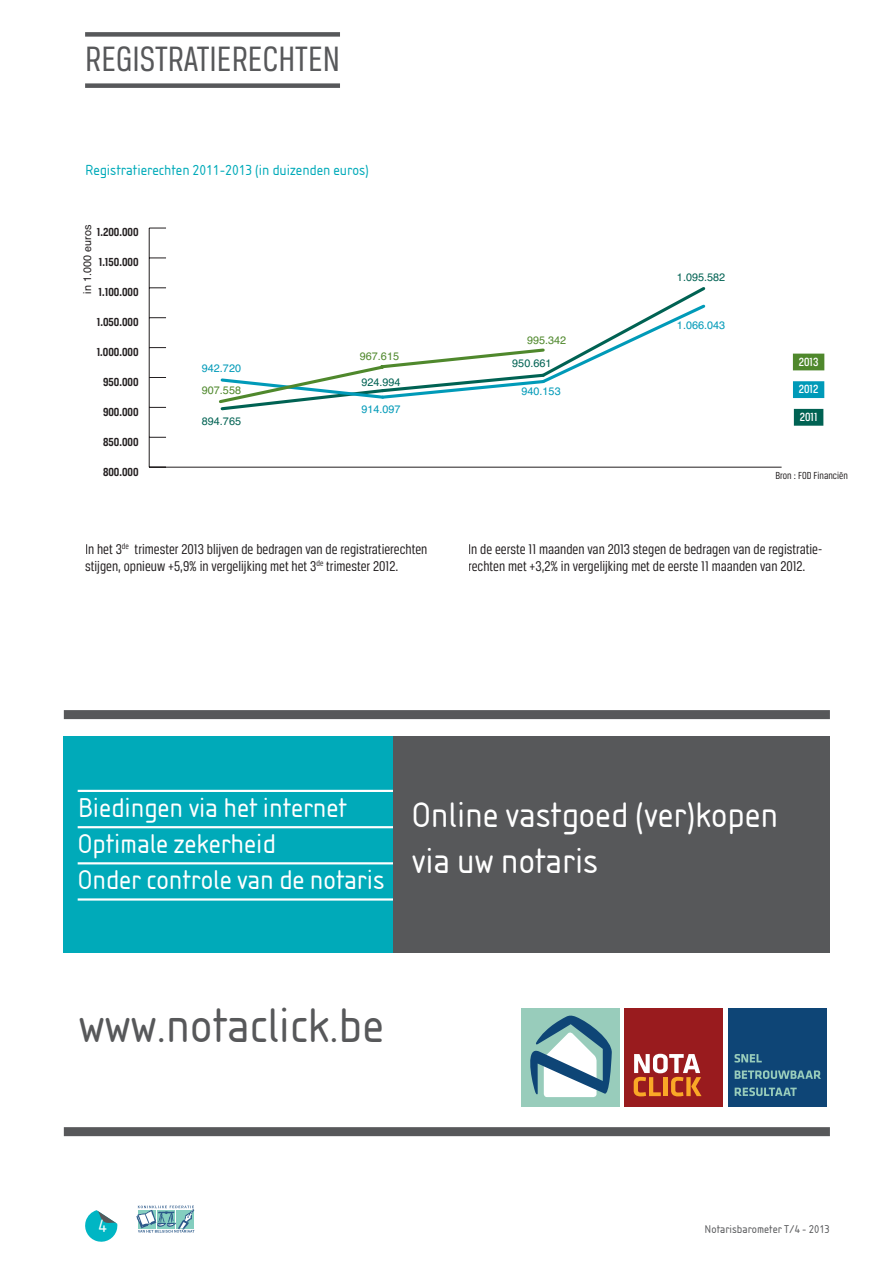
<style>
.page{position:relative;width:881px;height:1263px;background:#fff}
.page>*{position:absolute;margin:0;border:0;box-sizing:border-box;transform-origin:0 0}
.t1{font:45px "Isonorm SB";color:#57585a}
.t2{font:37.5px "Breuer Condensed";color:#57585a}
.t3{font:32.85px/45.6px "Isonorm SB";color:#fff}
.t4{font:25.2px/36.2px "Isonorm SB";color:#fff}
.t5{font:16.65px "Isonorm SB";color:#fff}
.t6{font:15px/16.5px "Breuer Condensed";color:#231f20}
.t7{font:13.5px "Isonorm SB";color:#00aab9}
.t8{font:500 12.6px/27.6px "Breuer Condensed";color:#fff;text-align:justify}
.t9{font:700 12.45px "Breuer Condensed";color:#231f20}
.t10{font:700 10.8px "Corporate S";color:#009ab8}
.t11{font:700 10.8px "Corporate S";color:#006253}
.t12{font:700 10.8px "Corporate S";color:#4f882c}
.t13{font:10.8px "Breuer Condensed";color:#231f20}
.t14{font:300 10.8px "Corporate S";color:#231f20}
.t15{font:10.5px "Isonorm SB";color:#57585a}
</style>
<div class="page">
<svg style="left:85px;top:1210px;width:32px;height:32px"></svg>
<hr style="left:149px;top:228px;width:1px;height:239px;background:#231f20">
<hr style="left:149px;top:467px;width:632px;height:1px;background:#231f20">
<svg style="left:150px;top:437px;width:16px;height:1px"></svg>
<svg style="left:150px;top:407px;width:16px;height:1px"></svg>
<svg style="left:150px;top:377px;width:16px;height:1px"></svg>
<svg style="left:150px;top:347px;width:16px;height:1px"></svg>
<svg style="left:150px;top:317px;width:16px;height:1px"></svg>
<svg style="left:150px;top:287px;width:16px;height:1px"></svg>
<svg style="left:150px;top:258px;width:16px;height:1px"></svg>
<svg style="left:150px;top:228px;width:16px;height:1px"></svg>
<svg style="left:219px;top:287px;width:487px;height:124px"></svg>
<div style="left:85px;top:32px;width:255px;height:5px;background:#57585a"></div>
<div style="left:85px;top:83px;width:255px;height:5px;background:#57585a"></div>
<div style="left:64px;top:736px;width:369px;height:217px;background:#00aab9"></div>
<hr style="left:78px;top:790px;width:316px;height:2px;background:#fff">
<hr style="left:78px;top:826px;width:316px;height:2px;background:#fff">
<hr style="left:78px;top:862px;width:316px;height:2px;background:#fff">
<hr style="left:78px;top:898px;width:316px;height:2px;background:#fff">
<div style="left:520px;top:1008px;width:99px;height:98px;background:#98ccbb"></div>
<div style="left:624px;top:1008px;width:99px;height:98px;background:#991b1e"></div>
<div style="left:727px;top:1008px;width:99px;height:98px;background:#0e4576"></div>
<svg style="left:530px;top:1015px;width:82px;height:82px"></svg>
<svg style="left:633px;top:1054px;width:68px;height:42px"></svg>
<svg style="left:734px;top:1054px;width:27px;height:8px"></svg>
<svg style="left:734px;top:1070px;width:86px;height:9px"></svg>
<svg style="left:734px;top:1087px;width:62px;height:9px"></svg>
<div style="left:393px;top:736px;width:436px;height:217px;background:#57585a"></div>
<div style="left:64px;top:710px;width:765px;height:9px;background:#57585a"></div>
<div style="left:64px;top:1127px;width:765px;height:9px;background:#57585a"></div>
<svg style="left:136px;top:1205px;width:58px;height:27px"></svg>
<div style="left:792px;top:354px;width:32px;height:16px;background:#4f882c"></div>
<div style="left:792px;top:381px;width:32px;height:17px;background:#009ab8"></div>
<div style="left:793px;top:409px;width:30px;height:17px;background:#006253"></div>
<h2 class="t2" style="left:85px;top:38px;width:256px">REGISTRATIERECHTEN</h2>
<p class="t7" style="left:85px;top:161px;width:285px">Registratierechten 2011-2013 (in duizenden euros)</p>
<p class="t14" style="left:79px;top:293px;width:70px;rotate:-90deg">in 1.000 euros</p>
<p class="t9" style="left:97px;top:226px;width:43px">1.200.000</p>
<p class="t9" style="left:99px;top:255px;width:41px">1.150.000</p>
<p class="t9" style="left:98px;top:285px;width:42px">1.100.000</p>
<p class="t9" style="left:97px;top:315px;width:43px">1.050.000</p>
<p class="t9" style="left:97px;top:345px;width:43px">1.000.000</p>
<p class="t9" style="left:103px;top:375px;width:37px">950.000</p>
<p class="t9" style="left:103px;top:405px;width:37px">900.000</p>
<p class="t9" style="left:103px;top:435px;width:37px">850.000</p>
<p class="t9" style="left:103px;top:465px;width:37px">800.000</p>
<p class="t10" style="left:202px;top:359px;width:41px">942.720</p>
<p class="t12" style="left:202px;top:382px;width:41px">907.558</p>
<p class="t11" style="left:202px;top:413px;width:41px">894.765</p>
<p class="t12" style="left:359px;top:348px;width:41px">967.615</p>
<p class="t11" style="left:361px;top:374px;width:41px">924.994</p>
<p class="t10" style="left:361px;top:401px;width:41px">914.097</p>
<p class="t12" style="left:527px;top:332px;width:41px">995.342</p>
<p class="t11" style="left:512px;top:355px;width:41px">950.661</p>
<p class="t10" style="left:521px;top:383px;width:41px">940.153</p>
<p class="t11" style="left:676px;top:269px;width:50px">1.095.582</p>
<p class="t10" style="left:676px;top:317px;width:50px">1.066.043</p>
<p class="t8" style="left:798px;top:347px;width:21px">2013<br>2012<br>2011</p>
<p class="t13" style="left:775px;top:469px;width:74px">Bron : FOD Financiën</p>
<p class="t6" style="left:85px;top:541px;width:344px">In het 3<sup>de</sup> trimester 2013 blijven de bedragen van de registratierechten stijgen, opnieuw +5,9% in vergelijking met het 3<sup>de</sup> trimester 2012.</p>
<p class="t6" style="left:468px;top:541px;width:355px">In de eerste 11 maanden van 2013 stegen de bedragen van de registratie&shy;rechten met +3,2% in vergelijking met de eerste 11 maanden van 2012.</p>
<h3 class="t4" style="left:78px;top:790px;width:308px">Biedingen via het internet<br>Optimale zekerheid<br>Onder controle van de notaris</h3>
<h3 class="t3" style="left:411px;top:793px;width:368px">Online vastgoed (ver)kopen via uw notaris</h3>
<h1 class="t1" style="left:79px;top:998px;width:306px">www.notaclick.be</h1>
<p class="t5" style="left:98px;top:1216px;width:10px">4</p>
<p class="t15" style="left:704px;top:1223px;width:127px">Notarisbarometer T/4 - 2013</p>
</div>
